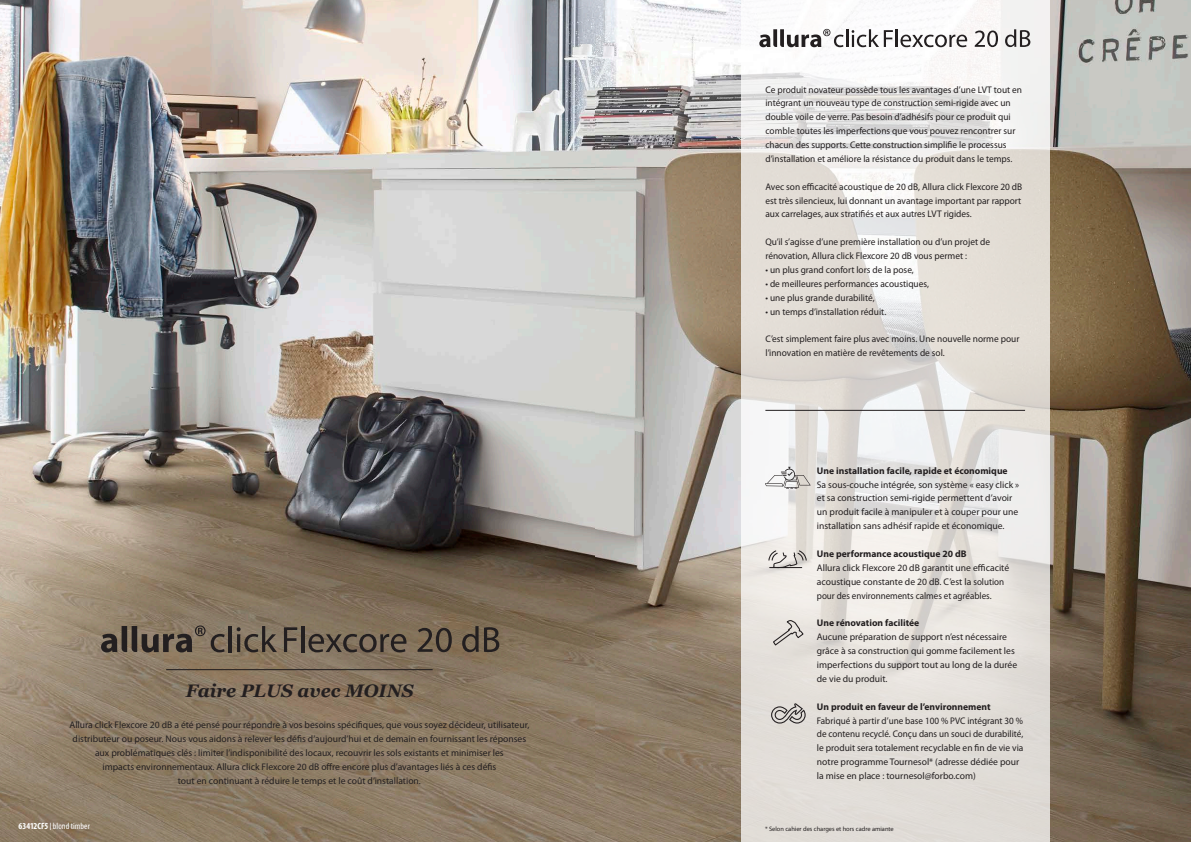
<style>
.page{position:relative;width:1191px;height:842px;background:#fff}
.page>*{position:absolute;margin:0;border:0;box-sizing:border-box;transform-origin:0 0}
.t1{font:italic 700 18.1px "Georgia";color:#231f20}
.t2{font:9.6px/13.9px "Myriad Pro";color:#231f20}
.t3{font:9.6px/13.9px "Myriad Pro";color:#231f20;scale:.95 1}
.t4{font:condensed 9.1px "Myriad Pro";letter-spacing:.01em;color:#fff}
.t5{font:6.4px "Myriad Pro";color:#231f20}
.s1{font-weight:700}
.s2{font-size:10.7px}
</style>
<div class="page">
<img style="left:0;top:0;width:595px;height:842px">
<hr style="left:166px;top:669px;width:266px;height:1px;background:#231f20">
<svg style="left:417px;top:628px;width:35px;height:24px"></svg>
<svg style="left:462px;top:626px;width:37px;height:26px"></svg>
<svg style="left:101px;top:625px;width:124px;height:27px;background:#685b4e"></svg>
<hr style="left:228px;top:626px;width:4px;height:26px;background:#231f20">
<svg style="left:237px;top:626px;width:40px;height:26px"></svg>
<svg style="left:284px;top:627px;width:13px;height:25px"></svg>
<hr style="left:301px;top:626px;width:3px;height:26px;background:#231f20">
<svg style="left:308px;top:634px;width:98px;height:18px;background:#5e5246"></svg>
<img style="left:595px;top:0;width:596px;height:842px">
<svg style="left:740px;top:0;width:309px;height:842px;fill:#e4dfd9"></svg>
<hr style="left:765px;top:410px;width:260px;height:1px;background:#231f20">
<svg style="left:768px;top:550px;width:38px;height:18px"></svg>
<svg style="left:771px;top:703px;width:34px;height:20px"></svg>
<svg style="left:773px;top:620px;width:30px;height:25px"></svg>
<svg style="left:765px;top:467px;width:45px;height:21px"></svg>
<svg style="left:974px;top:31px;width:24px;height:16px"></svg>
<svg style="left:1005px;top:29px;width:25px;height:18px"></svg>
<svg style="left:759px;top:29px;width:208px;height:18px"></svg>
<p class="t1" style="left:186px;top:677px;width:229px">Faire PLUS avec MOINS</p>
<p class="t2" style="left:69px;top:718px;width:461px;text-align:center">Allura click Flexcore 20 dB a été pensé pour répondre à vos besoins spécifiques, que vous soyez décideur, utilisateur, distributeur ou poseur. Nous vous aidons à relever les défis d’aujourd’hui et de demain en fournissant les réponses aux problématiques clés : limiter l’indisponibilité des locaux, recouvrir les sols existants et minimiser les<br>impacts environnementaux. Allura click Flexcore 20 dB offre encore plus d’avantages liés à ces défis<br>tout en continuant à réduire le temps et le coût d’installation.</p>
<p class="t4" style="left:19px;top:821px;width:73px"><span class="s1">63412CF5</span> <span class="s2">I</span> blond timber</p>
<p class="t4" style="left:8px;top:822px;width:80px"><span class="s1">63636CF5</span> <span class="s2">I</span> canyon cement</p>
<p class="t2" style="left:765px;top:83px;width:258px">Ce produit novateur possède tous les avantages d’une LVT tout en intégrant un nouveau type de construction semi-rigide avec un double voile de verre. Pas besoin d’adhésifs pour ce produit qui comble toutes les imperfections que vous pouvez rencontrer sur chacun des supports. Cette construction simplifie le processus d’installation et améliore la résistance du produit dans le temps.</p>
<p class="t2" style="left:765px;top:180px;width:258px;text-align:justify">Avec son efficacité acoustique de 20 dB, Allura click Flexcore 20 dB est très silencieux, lui donnant un avantage important par rapport aux carrelages, aux stratifiés et aux autres LVT rigides.</p>
<p class="t2" style="left:765px;top:235px;width:226px">Qu’il s’agisse d’une première installation ou d’un projet de rénovation, Allura click Flexcore 20 dB vous permet :</p>
<p class="t2" style="left:765px;top:263px;width:150px">• un plus grand confort lors de la pose,</p>
<p class="t2" style="left:765px;top:277px;width:165px">• de meilleures performances acoustiques,</p>
<p class="t2" style="left:765px;top:291px;width:111px">• une plus grande durabilité,</p>
<p class="t2" style="left:765px;top:305px;width:122px">• un temps d’installation réduit.</p>
<p class="t2" style="left:765px;top:332px;width:255px">C’est simplement faire plus avec moins. Une nouvelle norme pour l’innovation en matière de revêtements de sol.</p>
<p class="t2" style="left:817px;top:464px;width:204px"><span class="s1">Une installation facile, rapide et économique </span>Sa sous-couche intégrée, son système « easy click » et sa construction semi-rigide permettent d’avoir un produit facile à manipuler et à couper pour une installation sans adhésif rapide et économique.</p>
<p class="t2" style="left:817px;top:547px;width:194px"><span class="s1">Une performance acoustique 20 dB<br></span>Allura click Flexcore 20 dB garantit une efficacité acoustique constante de 20 dB. C’est la solution pour des environnements calmes et agréables.</p>
<p class="t2" style="left:817px;top:616px;width:202px"><span class="s1">Une rénovation facilitée<br></span>Aucune préparation de support n’est nécessaire grâce à sa construction qui gomme facilement les imperfections du support tout au long de la durée de vie du produit.</p>
<p class="t3" style="left:817px;top:700px;width:219px"><span class="s1">Un produit en faveur de l’environnement </span>Fabriqué à partir d’une base 100 % PVC intégrant 30 % de contenu recyclé. Conçu dans un souci de durabilité, le produit sera totalement recyclable en fin de vie via notre programme Tournesol* (adresse dédiée pour la mise en place : tournesol@forbo.com)</p>
<p class="t5" style="left:765px;top:825px;width:130px">* Selon cahier des charges et hors cadre amiante</p>
</div>
